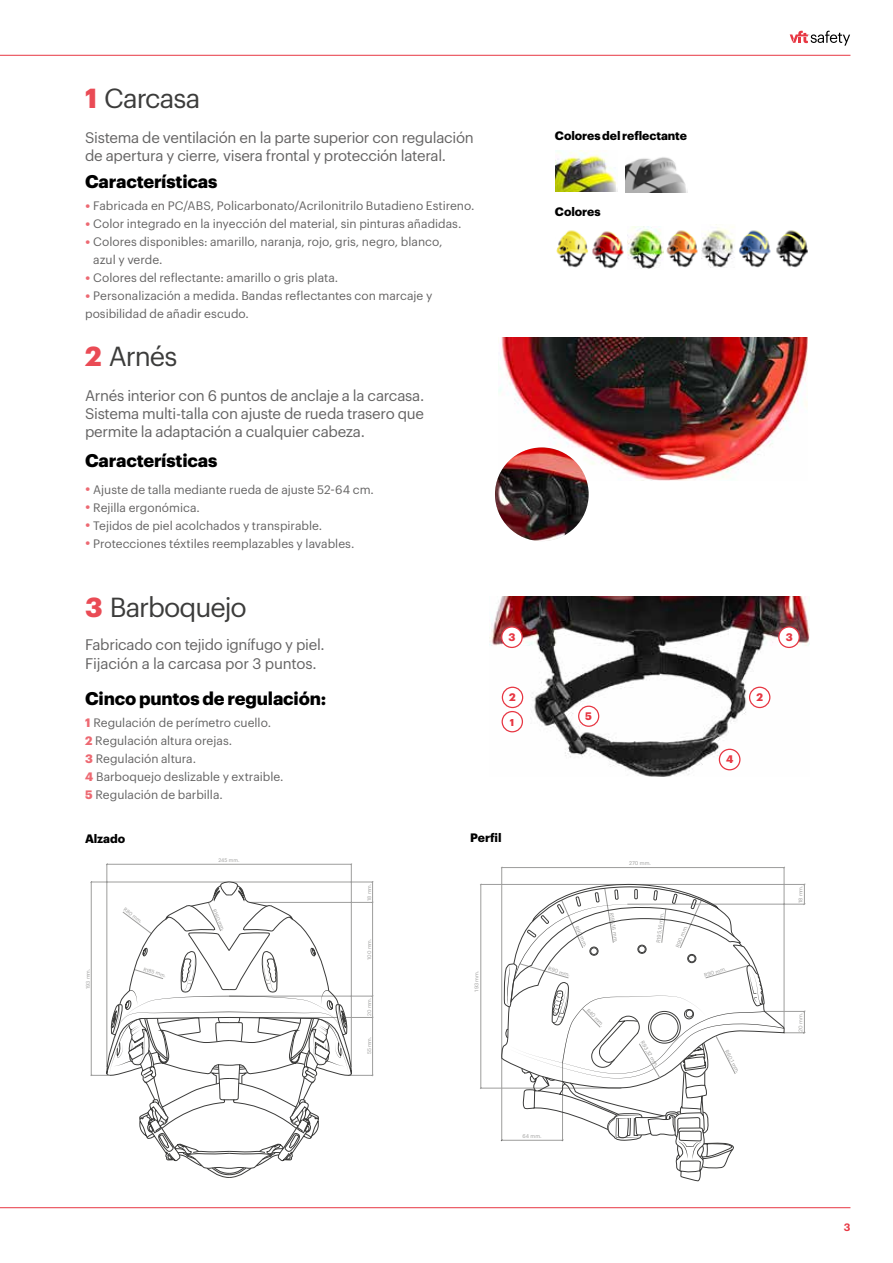
<style>
.page{position:relative;width:893px;height:1263px;background:#fff}
.page>*{position:absolute;margin:0;border:0;box-sizing:border-box;transform-origin:0 0}
.t1{font:27px "Graphik";letter-spacing:-.04em;color:#3c3c3b}
.t2{font:700 18px "Graphik";letter-spacing:-.01em;color:#000}
.t3{font:15px/18px "Graphik";letter-spacing:-.02em;color:#646363}
.t4{font:12px/18px "Graphik";color:#646363}
.t5{font:700 12px "Graphik";letter-spacing:-.005em;color:#000}
.t6{font:700 10.8px "Graphik";color:#e73743}
.t7{font:600 10.5px "Graphik";color:#e73743}
.t8{font:700 9.75px "Graphik";color:#e73743}
.t9{font:5.25px "Graphik";color:#9d9d9c}
.t10{font:5.1px "Graphik";color:#9d9d9c}
.s1{font-weight:700;color:#ea4b55}
.s2{font-weight:700;font-size:18px;color:#ed6972}
.s3{font-weight:700;color:#ed6972}
</style>
<div class="page">
<hr style="left:0;top:55px;width:850px;height:1px;background:#e73743">
<hr style="left:0;top:1207px;width:850px;height:1px;background:#e73743">
<svg style="left:790px;top:31px;width:60px;height:15px"></svg>
<svg style="left:90px;top:863px;width:284px;height:213px"></svg>
<svg style="left:91px;top:882px;width:261px;height:296px"></svg>
<hr style="left:91px;top:882px;width:1px;height:193px;background:#9d9d9c">
<hr style="left:372px;top:996px;width:1px;height:79px;background:#9d9d9c">
<hr style="left:372px;top:902px;width:1px;height:94px;background:#9d9d9c">
<svg style="left:372px;top:882px;width:1px;height:20px"></svg>
<svg style="left:480px;top:883px;width:2px;height:206px"></svg>
<svg style="left:501px;top:866px;width:305px;height:167px"></svg>
<svg style="left:501px;top:882px;width:304px;height:299px"></svg>
<img style="left:499px;top:337px;width:309px;height:143px">
<img style="left:495px;top:447px;width:94px;height:94px;border-radius:47px">
<img style="left:489px;top:596px;width:321px;height:181px">
<div style="left:502px;top:711px;width:20px;height:21px;background:#fff;border-radius:50%"></div>
<div style="left:502px;top:711px;width:21px;height:21px;border:1px solid #e73743;border-radius:50%"></div>
<div style="left:750px;top:687px;width:20px;height:20px;background:#fff;border-radius:50%"></div>
<div style="left:749px;top:687px;width:21px;height:21px;border:1px solid #e73743;border-radius:50%"></div>
<div style="left:502px;top:687px;width:21px;height:20px;background:#fff;border-radius:50%"></div>
<div style="left:502px;top:687px;width:21px;height:21px;border:1px solid #e73743;border-radius:50%"></div>
<div style="left:719px;top:749px;width:21px;height:21px;background:#fff;border-radius:50%"></div>
<div style="left:719px;top:749px;width:21px;height:21px;border:1px solid #e73743;border-radius:50%"></div>
<div style="left:579px;top:706px;width:20px;height:20px;background:#fff;border-radius:50%"></div>
<div style="left:578px;top:706px;width:21px;height:21px;border:1px solid #e73743;border-radius:50%"></div>
<div style="left:502px;top:627px;width:20px;height:20px;background:#fff;border-radius:50%"></div>
<div style="left:501px;top:626px;width:22px;height:22px;border:1px solid #e73743;border-radius:50%"></div>
<div style="left:779px;top:627px;width:20px;height:20px;background:#fff;border-radius:50%"></div>
<div style="left:778px;top:626px;width:22px;height:22px;border:1px solid #e73743;border-radius:50%"></div>
<img style="left:739px;top:230px;width:32px;height:38px">
<img style="left:701px;top:226px;width:34px;height:42px">
<img style="left:666px;top:230px;width:32px;height:38px">
<img style="left:592px;top:226px;width:71px;height:43px">
<img style="left:776px;top:230px;width:32px;height:38px">
<img style="left:556px;top:230px;width:33px;height:38px">
<img style="left:555px;top:150px;width:63px;height:42px">
<img style="left:625px;top:157px;width:62px;height:35px">
<h1 class="t1" style="left:85px;top:78px;width:117px"><span class="s1">1</span> Carcasa</h1>
<p class="t3" style="left:85px;top:128px;width:390px">Sistema de ventilación en la parte superior con regulación de apertura y cierre, visera frontal y protección lateral.</p>
<h2 class="t2" style="left:85px;top:167px;width:134px">Características</h2>
<p class="t4" style="left:85px;top:196px;width:391px"><span class="s2">·</span> Fabricada en PC/ABS, Policarbonato/Acrilonitrilo Butadieno Estireno.</p>
<p class="t4" style="left:85px;top:214px;width:378px"><span class="s2">·</span> Color integrado en la inyección del material, sin pinturas añadidas.</p>
<p class="t4" style="left:85px;top:232px;width:359px"><span class="s2">·</span> Colores disponibles: amarillo, naranja, rojo, gris, negro, blanco,</p>
<p class="t4" style="left:93px;top:250px;width:71px">azul y verde.</p>
<p class="t4" style="left:85px;top:268px;width:255px"><span class="s2">·</span> Colores del reflectante: amarillo o gris plata.</p>
<p class="t4" style="left:85px;top:286px;width:349px"><span class="s2">·</span> Personalización a medida. Bandas reflectantes con marcaje y</p>
<p class="t4" style="left:85px;top:304px;width:165px">posibilidad de añadir escudo.</p>
<h1 class="t1" style="left:85px;top:336px;width:94px"><span class="s1">2</span> Arnés</h1>
<p class="t3" style="left:85px;top:385px;width:341px;text-align:justify">Arnés interior con 6 puntos de anclaje a la carcasa.<br>Sistema multi-talla con ajuste de rueda trasero que permite la adaptación a cualquier cabeza.</p>
<h2 class="t2" style="left:85px;top:447px;width:134px">Características</h2>
<p class="t4" style="left:85px;top:480px;width:290px"><span class="s2">·</span> Ajuste de talla mediante rueda de ajuste 52-64 cm. <span class="s2">·</span> Rejilla ergonómica.<br><span class="s2">·</span> Tejidos de piel acolchados y transpirable.<br><span class="s2">·</span> Protecciones téxtiles reemplazables y lavables.</p>
<p class="t5" style="left:555px;top:126px;width:134px">Colores del reflectante</p>
<p class="t5" style="left:555px;top:203px;width:47px">Colores</p>
<h1 class="t1" style="left:85px;top:586px;width:163px"><span class="s1">3</span> Barboquejo</h1>
<p class="t3" style="left:85px;top:634px;width:241px;line-height:19px">Fabricado con tejido ignífugo y piel.<br>Fijación a la carcasa por 3 puntos.</p>
<h2 class="t2" style="left:85px;top:685px;width:243px">Cinco puntos de regulación:</h2>
<p class="t4" style="left:85px;top:713px;width:200px"><span class="s3">1</span> Regulación de perímetro cuello.<br><span class="s3">2</span> Regulación altura orejas.<br><span class="s3">3</span> Regulación altura.<br><span class="s3">4</span> Barboquejo deslizable y extraible.<br><span class="s3">5</span> Regulación de barbilla.</p>
<p class="t8" style="left:510px;top:715px;width:6px">1</p>
<p class="t6" style="left:509px;top:628px;width:9px">3</p>
<p class="t6" style="left:786px;top:628px;width:9px">3</p>
<p class="t6" style="left:509px;top:688px;width:8px">2</p>
<p class="t6" style="left:756px;top:688px;width:8px">2</p>
<p class="t6" style="left:585px;top:707px;width:8px">5</p>
<p class="t6" style="left:726px;top:751px;width:9px">4</p>
<p class="t5" style="left:85px;top:829px;width:42px">Alzado</p>
<p class="t5" style="left:470px;top:829px;width:33px">Perfil</p>
<p class="t10" style="left:219px;top:856px;width:22px">245 mm.</p>
<p class="t9" style="left:629px;top:859px;width:23px">270 mm.</p>
<p class="t10" style="left:365px;top:901px;width:19px;rotate:-90deg">18 mm.</p>
<p class="t9" style="left:797px;top:903px;width:19px;rotate:-90deg">18 mm.</p>
<p class="t10" style="left:127px;top:906px;width:23px;rotate:37deg">R80 mm.</p>
<p class="t10" style="left:218px;top:907px;width:25px;rotate:67deg">R160 mm.</p>
<p class="t10" style="left:365px;top:960px;width:23px;rotate:-90deg">100 mm.</p>
<p class="t9" style="left:580px;top:924px;width:24px;rotate:65deg">R90 mm.</p>
<p class="t9" style="left:615px;top:912px;width:32px;rotate:81deg">R195,16 mm.</p>
<p class="t9" style="left:654px;top:942px;width:32px;rotate:-83deg">R195,16 mm.</p>
<p class="t9" style="left:674px;top:945px;width:24px;rotate:-68deg">R90 mm.</p>
<p class="t10" style="left:84px;top:989px;width:22px;rotate:-90deg">193 mm.</p>
<p class="t10" style="left:145px;top:965px;width:25px;rotate:16deg">R185 mm.</p>
<p class="t9" style="left:472px;top:991px;width:23px;rotate:-90deg">193 mm.</p>
<p class="t9" style="left:549px;top:965px;width:24px;rotate:16deg">R90 mm.</p>
<p class="t9" style="left:703px;top:971px;width:24px;rotate:-16deg">R90 mm.</p>
<p class="t10" style="left:365px;top:1016px;width:20px;rotate:-90deg">20 mm.</p>
<p class="t9" style="left:590px;top:1007px;width:24px;rotate:46deg">R40 mm.</p>
<p class="t9" style="left:797px;top:1031px;width:21px;rotate:-90deg">20 mm.</p>
<p class="t10" style="left:365px;top:1054px;width:20px;rotate:-90deg">55 mm.</p>
<p class="t9" style="left:645px;top:1039px;width:31px;rotate:59deg">R93,32 mm.</p>
<p class="t9" style="left:730px;top:1048px;width:27px;rotate:62deg">R60,1 mm.</p>
<p class="t9" style="left:523px;top:1132px;width:21px">64 mm.</p>
<p class="t7" style="left:844px;top:1219px;width:8px">3</p>
</div>
